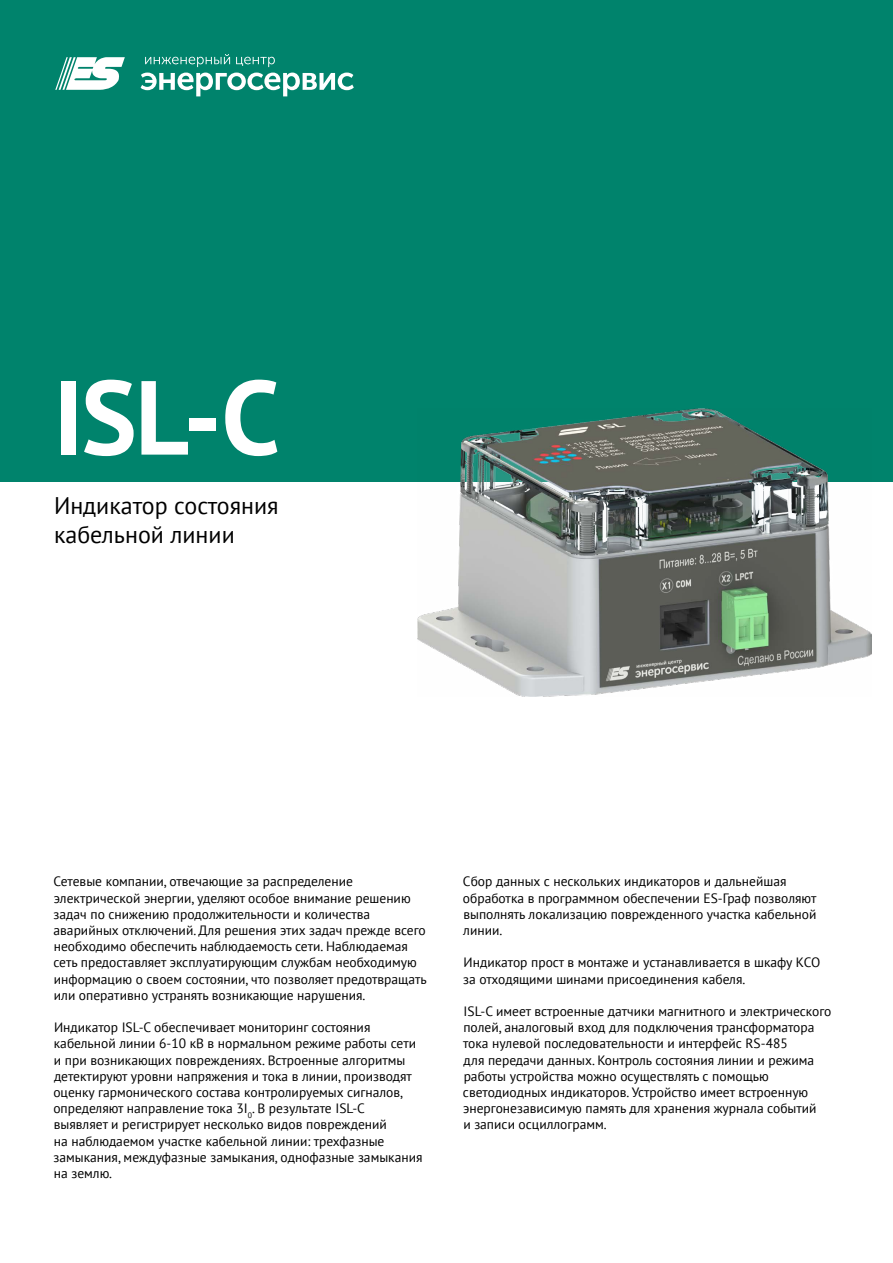
<style>
.page{position:relative;width:893px;height:1263px;background:#fff}
.page>*{position:absolute;margin:0;border:0;box-sizing:border-box;transform-origin:0 0}
.t1{font:700 105px "PT Sans";color:#fff}
.t2{font:24px/28.8px "PT Sans";color:#000}
.t3{font:13.5px/16.2px "PT Sans";color:#000}
</style>
<div class="page">
<div style="left:0;top:0;width:893px;height:481px;background:#00836c"></div>
<img style="left:418px;top:409px;width:454px;height:287px">
<svg style="left:141px;top:73px;width:213px;height:23px"></svg>
<svg style="left:145px;top:54px;width:85px;height:13px"></svg>
<svg style="left:236px;top:57px;width:39px;height:10px"></svg>
<svg style="left:55px;top:57px;width:70px;height:33px"></svg>
<h1 class="t1" style="left:54px;top:349px;width:227px">ISL-C</h1>
<h2 class="t2" style="left:54px;top:490px;width:226px">Индикатор состояния кабельной линии</h2>
<p class="t3" style="left:53px;top:873px;width:375px">Сетевые компании, отвечающие за распределение электрической энергии, уделяют особое внимание решению задач по снижению продолжительности и количества аварийных отключений. Для решения этих задач прежде всего необходимо обеспечить наблюдаемость сети. Наблюдаемая сеть предоставляет эксплуатирующим службам необходимую информацию о своем состоянии, что позволяет предотвращать или оперативно устранять возникающие нарушения.</p>
<p class="t3" style="left:53px;top:1019px;width:371px">Индикатор ISL-С обеспечивает мониторинг состояния кабельной линии 6-10 кВ в нормальном режиме работы сети и при возникающих повреждениях. Встроенные алгоритмы детектируют уровни напряжения и тока в линии, производят оценку гармонического состава контролируемых сигналов, определяют направление тока 3I<sub>0</sub>. В результате ISL-C выявляет и регистрирует несколько видов повреждений<br>на наблюдаемом участке кабельной линии: трехфазные замыкания, междуфазные замыкания, однофазные замыкания на землю.</p>
<p class="t3" style="left:463px;top:873px;width:355px">Сбор данных с нескольких индикаторов и дальнейшая обработка в программном обеспечении ES-Граф позволяют выполнять локализацию поврежденного участка кабельной линии.</p>
<p class="t3" style="left:463px;top:954px;width:359px">Индикатор прост в монтаже и устанавливается в шкафу КСО за отходящими шинами присоединения кабеля.</p>
<p class="t3" style="left:463px;top:1003px;width:370px">ISL-C имеет встроенные датчики магнитного и электрического полей, аналоговый вход для подключения трансформатора тока нулевой последовательности и интерфейс RS-485<br>для передачи данных. Контроль состояния линии и режима работы устройства можно осуществлять с помощью светодиодных индикаторов. Устройство имеет встроенную энергонезависимую память для хранения журнала событий<br>и записи осциллограмм.</p>
</div>
